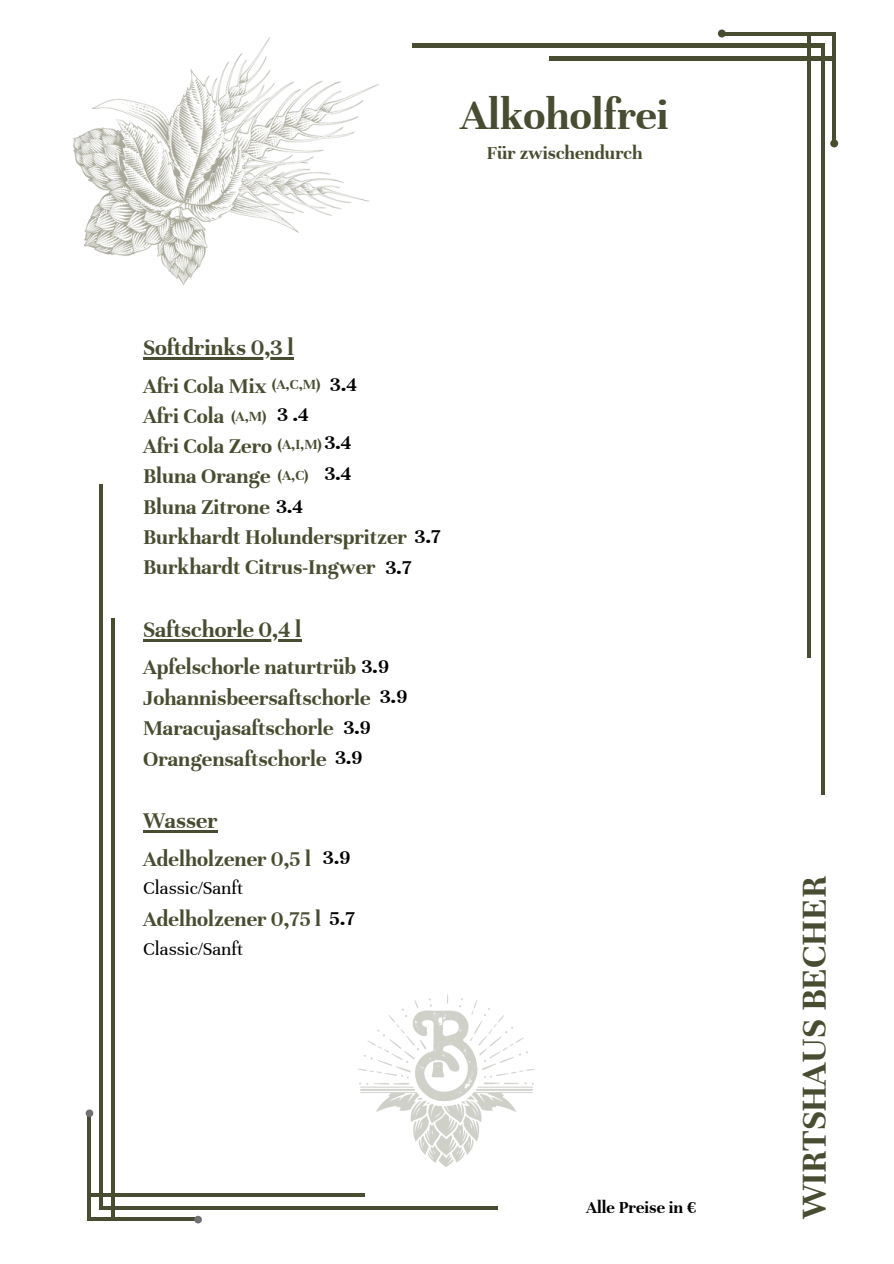
<style>
.page{position:relative;width:894px;height:1264px;background:#fff}
.page>*{position:absolute;margin:0;border:0;box-sizing:border-box;transform-origin:0 0}
.t1{font:700 45px "Unna";color:#484c30}
.t2{font:700 37.5px "Unna";color:#484c30}
.t3{font:700 24px "Unna";color:#484c30}
.t4{font:700 22.5px "Unna";color:#484c30}
.t5{font:700 21px "Unna";color:#000}
.t6{font:19.5px "Unna";color:#000}
.t7{font:700 19.5px "Unna";color:#484c30}
.t8{font:700 18px "Unna";color:#000}
.t9{font:700 15px "Unna";color:#484c30}
.s1{font-size:21px;color:#000}
</style>
<div class="page">
<hr style="left:89px;top:1193px;width:275px;height:3px;background:#484c30">
<hr style="left:99px;top:1206px;width:398px;height:3px;background:#484c30">
<hr style="left:88px;top:1113px;width:3px;height:107px;background:#484c30">
<div style="left:86px;top:1109px;width:7px;height:8px;background:#717073;border-radius:50%"></div>
<hr style="left:88px;top:1217px;width:110px;height:3px;background:#484c30">
<div style="left:194px;top:1215px;width:8px;height:8px;background:#717073;border-radius:50%"></div>
<hr style="left:112px;top:618px;width:3px;height:601px;background:#484c30">
<hr style="left:99px;top:484px;width:3px;height:725px;background:#484c30">
<div style="left:830px;top:139px;width:7px;height:8px;background:#484c30;border-radius:50%"></div>
<svg style="left:717px;top:30px;width:8px;height:7px"></svg>
<hr style="left:832px;top:32px;width:3px;height:111px;background:#484c30">
<hr style="left:721px;top:32px;width:114px;height:3px;background:#484c30">
<hr style="left:807px;top:34px;width:3px;height:623px;background:#484c30">
<svg style="left:820px;top:47px;width:4px;height:747px;fill:#484c30"></svg>
<hr style="left:549px;top:57px;width:285px;height:3px;background:#484c30">
<hr style="left:412px;top:44px;width:412px;height:3px;background:#484c30">
<img style="left:73px;top:37px;width:306px;height:248px">
<img style="left:358px;top:994px;width:177px;height:173px">
<hr style="left:143px;top:357px;width:151px;height:3px;background:#484c30">
<hr style="left:143px;top:639px;width:158px;height:2px;background:#484c30">
<hr style="left:143px;top:830px;width:74px;height:2px;background:#484c30">
<h1 class="t1" style="left:460px;top:89px;width:210px">Alkoholfrei</h1>
<h4 class="t7" style="left:486px;top:142px;width:157px">Für zwischendurch</h4>
<p class="t3" style="left:143px;top:334px;width:152px">Softdrinks 0,3 l</p>
<h3 class="t4" style="left:143px;top:373px;width:125px">Afri Cola Mix</h3>
<h3 class="t4" style="left:143px;top:403px;width:83px">Afri Cola</h3>
<h4 class="t4" style="left:143px;top:433px;width:131px">Afri Cola Zero</h4>
<h4 class="t5" style="left:330px;top:372px;width:28px">3.4</h4>
<h3 class="t9" style="left:272px;top:376px;width:49px">(A,C,M)</h3>
<h3 class="t5" style="left:277px;top:403px;width:32px">3.4</h3>
<h3 class="t9" style="left:231px;top:408px;width:36px">(A,M)</h3>
<h3 class="t5" style="left:324px;top:431px;width:28px">3.4</h3>
<h4 class="t5" style="left:324px;top:461px;width:28px">3.4</h4>
<h4 class="t9" style="left:278px;top:436px;width:45px">(A,I,M)</h4>
<h3 class="t9" style="left:278px;top:466px;width:32px">(A,C)</h3>
<h4 class="t4" style="left:143px;top:463px;width:129px">Bluna Orange</h4>
<h4 class="t4" style="left:143px;top:494px;width:161px">Bluna Zitrone <span class="s1">3.4</span></h4>
<p class="t4" style="left:143px;top:524px;width:299px">Burkhardt Holunderspritzer <span class="s1">3.7</span></p>
<h4 class="t4" style="left:143px;top:554px;width:270px">Burkhardt Citrus-Ingwer <span class="s1">3.7</span></h4>
<h3 class="t3" style="left:143px;top:616px;width:160px">Saftschorle 0,4 l</h3>
<h3 class="t4" style="left:143px;top:654px;width:247px">Apfelschorle naturtrüb <span class="s1">3.9</span></h3>
<p class="t4" style="left:143px;top:715px;width:229px">Maracujasaftschorle <span class="s1">3.9</span></p>
<h4 class="t4" style="left:143px;top:745px;width:220px">Orangensaftschorle <span class="s1">3.9</span></h4>
<h3 class="t4" style="left:143px;top:685px;width:229px">Johannisbeersaftschorle</h3>
<h4 class="t5" style="left:380px;top:684px;width:28px">3.9</h4>
<p class="t3" style="left:143px;top:807px;width:76px">Wasser</p>
<h3 class="t4" style="left:143px;top:845px;width:169px">Adelholzener 0,5 l</h3>
<h3 class="t6" style="left:143px;top:876px;width:102px">Classic/Sanft</h3>
<h2 class="t5" style="left:323px;top:845px;width:28px">3.9</h2>
<h4 class="t4" style="left:143px;top:906px;width:213px">Adelholzener 0,75 l <span class="s1">5.7</span></h4>
<h3 class="t6" style="left:143px;top:937px;width:102px">Classic/Sanft</h3>
<h4 class="t8" style="left:586px;top:1197px;width:111px">Alle Preise in €</h4>
<p class="t2" style="left:792px;top:1219px;width:345px;rotate:-90deg">WIRTSHAUS BECHER</p>
</div>
